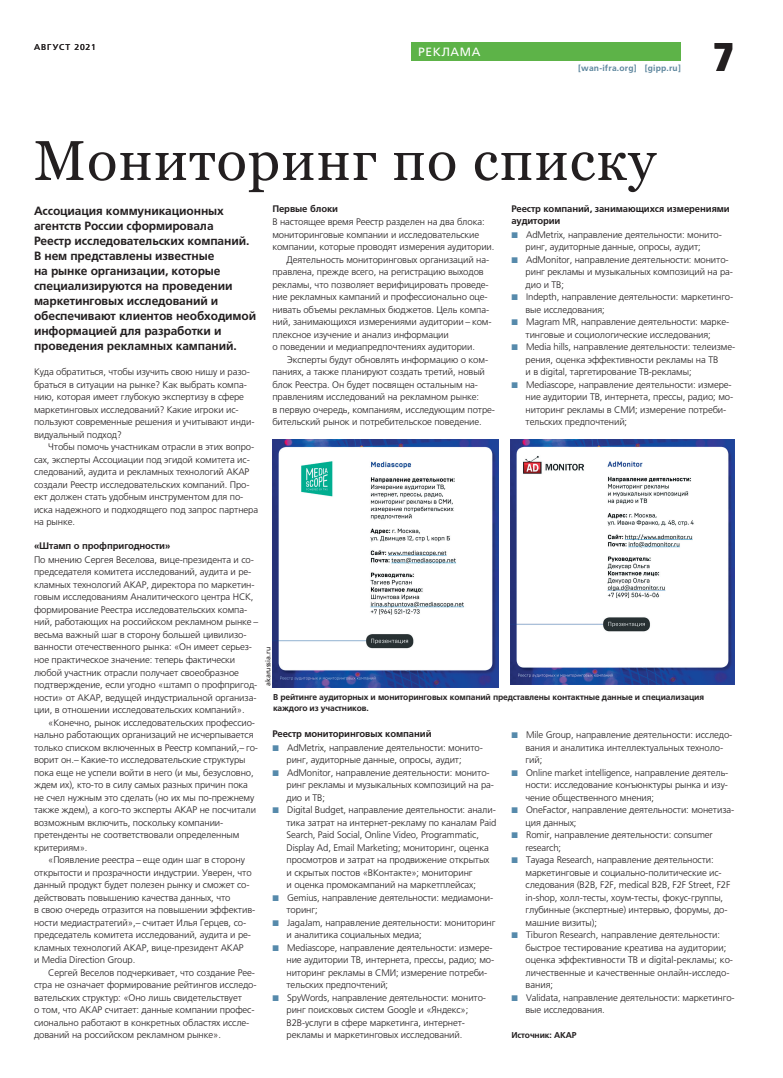
<style>
.page{position:relative;width:783px;height:1078px;background:#fff}
.page>*{position:absolute;margin:0;border:0;box-sizing:border-box;transform-origin:0 0}
.t1{font:56px "Georgia";letter-spacing:.02em;color:#231f20}
.t2{font:900 condensed 40px "Frutiger LT Com";color:#231f20}
.t3{font:700 12px/15px "Frutiger LTCYR";letter-spacing:-.01em;color:#231f20}
.t4{font:12px "Frutiger LTCYR";letter-spacing:.05em;color:#fff}
.t5{font:300 9.5px/12.5px "Frutiger LTCYR";letter-spacing:-.01em;color:#231f20}
.t6{font:700 9.5px/12.5px "Frutiger LTCYR";letter-spacing:-.01em;color:#231f20}
.t7{font:700 8.5px/11px "Frutiger LTCYR";letter-spacing:-.015em;color:#231f20}
.t8{font:700 8.5px "Frutiger LTCYR";letter-spacing:.025em;color:#5c859d}
.t9{font:8.5px "Frutiger LTCYR";letter-spacing:.105em;color:#231f20}
.t10{font:7px "Frutiger LTCYR";color:#231f20}
</style>
<div class="page">
<div style="left:411px;top:43px;width:269px;height:18px;background:#5db348"></div>
<img style="left:272px;top:439px;width:226px;height:248px">
<img style="left:510px;top:439px;width:224px;height:245px">
<p class="t9" style="left:34px;top:42px;width:63px">АВГУСТ 2021</p>
<p class="t4" style="left:418px;top:45px;width:49px">ВЗГЛЯД</p>
<p class="t4" style="left:418px;top:45px;width:64px">РЕКЛАМА</p>
<p class="t8" style="left:578px;top:63px;width:104px">[wan-ifra.org] [gipp.ru]</p>
<h2 class="t2" style="left:713px;top:33px;width:22px">7</h2>
<h1 class="t1" style="left:34px;top:127px;width:623px">Мониторинг по списку</h1>
<p class="t3" style="left:34px;top:203px;width:224px">Ассоциация коммуникационных агентств России сформировала<br>Реестр исследовательских компаний.<br>В нем представлены известные<br>на рынке организации, которые специализируются на проведении маркетинговых исследований и обеспечивают клиентов необходимой информацией для разработки и проведения рекламных кампаний.</p>
<p class="t5" style="left:34px;top:365px;width:222px">Куда обратиться, чтобы изучить свою нишу и разо&shy;браться в ситуации на рынке? Как выбрать компа&shy;нию, которая имеет глубокую экспертизу в сфере маркетинговых исследований? Какие игроки ис&shy;пользуют современные решения и учитывают инди&shy;видуальный подход?</p>
<p class="t5" style="left:34px;top:440px;width:225px;text-indent:14px">Чтобы помочь участникам отрасли в этих вопро&shy;сах, эксперты Ассоциации под эгидой комитета ис&shy;следований, аудита и рекламных технологий АКАР создали Реестр исследовательских компаний. Про&shy;ект должен стать удобным инструментом для по&shy;иска надежного и подходящего под запрос партнера на рынке.</p>
<p class="t6" style="left:34px;top:539px;width:138px">«Штамп о профпригодности»</p>
<p class="t5" style="left:34px;top:553px;width:225px">По мнению Сергея Веселова, вице-президента и со&shy;председателя комитета исследований, аудита и ре&shy;кламных технологий АКАР, директора по маркетин&shy;говым исследованиям Аналитического центра НСК, формирование Реестра исследовательских компа&shy;ний, работающих на российском рекламном рынке – весьма важный шаг в сторону большей цивилизо&shy;ванности отечественного рынка: «Он имеет серьез&shy;ное практическое значение: теперь фактически любой участник отрасли получает своеобразное подтверждение, если угодно «штамп о профпригод&shy;ности» от АКАР, ведущей индустриальной организа&shy;ции, в отношении исследовательских компаний».</p>
<p class="t5" style="left:34px;top:715px;width:225px;text-indent:14px">«Конечно, рынок исследовательских профессио&shy;нально работающих организаций не исчерпывается только списком включенных в Реестр компаний,– го&shy;ворит он.– Какие-то исследовательские структуры пока еще не успели войти в него (и мы, безусловно, ждем их), кто-то в силу самых разных причин пока не счел нужным это сделать (но их мы по-прежнему также ждем), а -кого-то эксперты АКАР не посчитали возможным включить, поскольку компании&shy;претенденты не соответствовали определенным критериям».</p>
<p class="t5" style="left:34px;top:853px;width:223px;text-indent:14px">«Появление реестра – еще один шаг в сторону открытости и прозрачности индустрии. Уверен, что данный продукт будет полезен рынку и сможет со&shy;действовать повышению качества данных, что<br>в свою очередь отразится на повышении эффектив&shy;ности медиастратегий»,– считает Илья Герцев, со&shy;председатель комитета исследований, аудита и ре&shy;кламных технологий АКАР, вице-президент АКАР<br>и Media Direction Group.</p>
<p class="t5" style="left:34px;top:965px;width:224px;text-indent:14px">Сергей Веселов подчеркивает, что создание Рее&shy;стра не означает формирование рейтингов исследо&shy;вательских структур: «Оно лишь свидетельствует<br>о том, что АКАР считает: данные компании профес&shy;сионально работают в конкретных областях иссле&shy;дований на российском рекламном рынке».</p>
<p class="t6" style="left:272px;top:202px;width:67px">Первые блоки</p>
<p class="t5" style="left:272px;top:215px;width:214px">В настоящее время Реестр разделен на два блока:</p>
<p class="t5" style="left:272px;top:228px;width:208px">мониторинговые компании и исследовательские</p>
<p class="t5" style="left:272px;top:240px;width:224px">компании, которые проводят измерения аудитории.</p>
<p class="t5" style="left:286px;top:253px;width:204px">Деятельность мониторинговых организаций на-</p>
<p class="t5" style="left:272px;top:265px;width:213px">правлена, прежде всего, на регистрацию выходов</p>
<p class="t5" style="left:272px;top:278px;width:218px">рекламы, что позволяет верифицировать проведе-</p>
<p class="t5" style="left:272px;top:290px;width:217px">ние рекламных кампаний и профессионально оце-</p>
<p class="t5" style="left:272px;top:303px;width:218px">нивать объемы рекламных бюджетов. Цель компа-</p>
<p class="t5" style="left:272px;top:315px;width:221px">ний, занимающихся измерениями аудитории – ком-</p>
<p class="t5" style="left:272px;top:328px;width:178px">плексное изучение и анализ информации</p>
<p class="t5" style="left:272px;top:340px;width:204px">о поведении и медиапредпочтениях аудитории.</p>
<p class="t5" style="left:286px;top:353px;width:203px">Эксперты будут обновлять информацию о ком-</p>
<p class="t5" style="left:272px;top:365px;width:214px">паниях, а также планируют создать третий, новый</p>
<p class="t5" style="left:272px;top:378px;width:207px">блок Реестра. Он будет посвящен остальным на-</p>
<p class="t5" style="left:272px;top:390px;width:208px">правлениям исследований на рекламном рынке:</p>
<p class="t5" style="left:272px;top:403px;width:224px">в первую очередь, компаниям, исследующим потре-</p>
<p class="t5" style="left:272px;top:415px;width:211px">бительский рынок и потребительское поведение.</p>
<p class="t6" style="left:511px;top:202px;width:220px">Реестр компаний, занимающихся измерениями аудитории</p>
<p class="t5" style="left:525px;top:228px;width:211px">AdMetrix, направление деятельности: монито&shy;ринг, аудиторные данные, опросы, аудит; AdMonitor, направление деятельности: монито&shy;ринг рекламы и музыкальных композиций на ра&shy;дио и ТВ;<br>Indepth, направление деятельности: маркетинго&shy;вые исследования;<br>Magram MR, направление деятельности: марке&shy;тинговые и социологические исследования; Media hills, направление деятельности: телеизме&shy;рения, оценка эффективности рекламы на ТВ<br>и в digital, таргетирование ТВ-рекламы; Mediascope, направление деятельности: измере&shy;ние аудитории ТВ, интернета, прессы, радио; мо&shy;ниторинг рекламы в СМИ; измерение потреби&shy;тельских предпочтений;</p>
<p class="t10" style="left:264px;top:686px;width:40px;rotate:-90deg">akarussia.ru</p>
<p class="t7" style="left:273px;top:691px;width:432px">В рейтинге аудиторных и мониторинговых компаний представлены контактные данные и специализация каждого из участников.</p>
<p class="t6" style="left:272px;top:727px;width:161px">Реестр мониторинговых компаний</p>
<p class="t5" style="left:286px;top:740px;width:211px">AdMetrix, направление деятельности: монито&shy;ринг, аудиторные данные, опросы, аудит; AdMonitor, направление деятельности: монито&shy;ринг рекламы и музыкальных композиций на ра&shy;дио и ТВ;<br>Digital Budget, направление деятельности: анали&shy;тика затрат на интернет-рекламу по каналам Paid Search, Paid Social, Online Video, Programmatic, Display Ad, Email Marketing; мониторинг, оценка просмотров и затрат на продвижение открытых и скрытых постов «ВКонтакте»; мониторинг<br>и оценка промокампаний на маркетплейсах; Gemius, направление деятельности: медиамони&shy;торинг;<br>JagaJam, направление деятельности: мониторинг и аналитика социальных медиа;<br>Mediascope, направление деятельности: измере&shy;ние аудитории ТВ, интернета, прессы, радио; мо&shy;ниторинг рекламы в СМИ; измерение потреби&shy;тельских предпочтений;<br>SpyWords, направление деятельности: монито&shy;ринг поисковых систем Google и «Яндекс»; B2B-услуги в сфере маркетинга, интернет&shy;рекламы и маркетинговых исследований.</p>
<p class="t5" style="left:525px;top:728px;width:211px">Mile Group, направление деятельности: исследо&shy;вания и аналитика интеллектуальных техноло&shy;гий;<br>Online market intelligence, направление деятель&shy;ности: исследование конъюнктуры рынка и изу&shy;чение общественного мнения;<br>OneFactor, направление деятельности: монетиза&shy;ция данных;<br>Romir, направление деятельности: consumer research;<br>Tayaga Research, направление деятельности: маркетинговые и социально-политические ис&shy;следования (B2B, F2F, medical B2B, F2F Street, F2F in-shop, холл-тесты, хоум-тесты, фокус-группы, глубинные (экспертные) интервью, форумы, до&shy;машние визиты);<br>Tiburon Research, направление деятельности: быстрое тестирование креатива на аудитории; оценка эффективности ТВ и digital-рекламы; ко&shy;личественные и качественные онлайн-исследо&shy;вания;<br>Validata, направление деятельности: маркетинго&shy;вые исследования.</p>
<p class="t7" style="left:511px;top:1029px;width:67px">Источник: АКАР</p>
</div>
